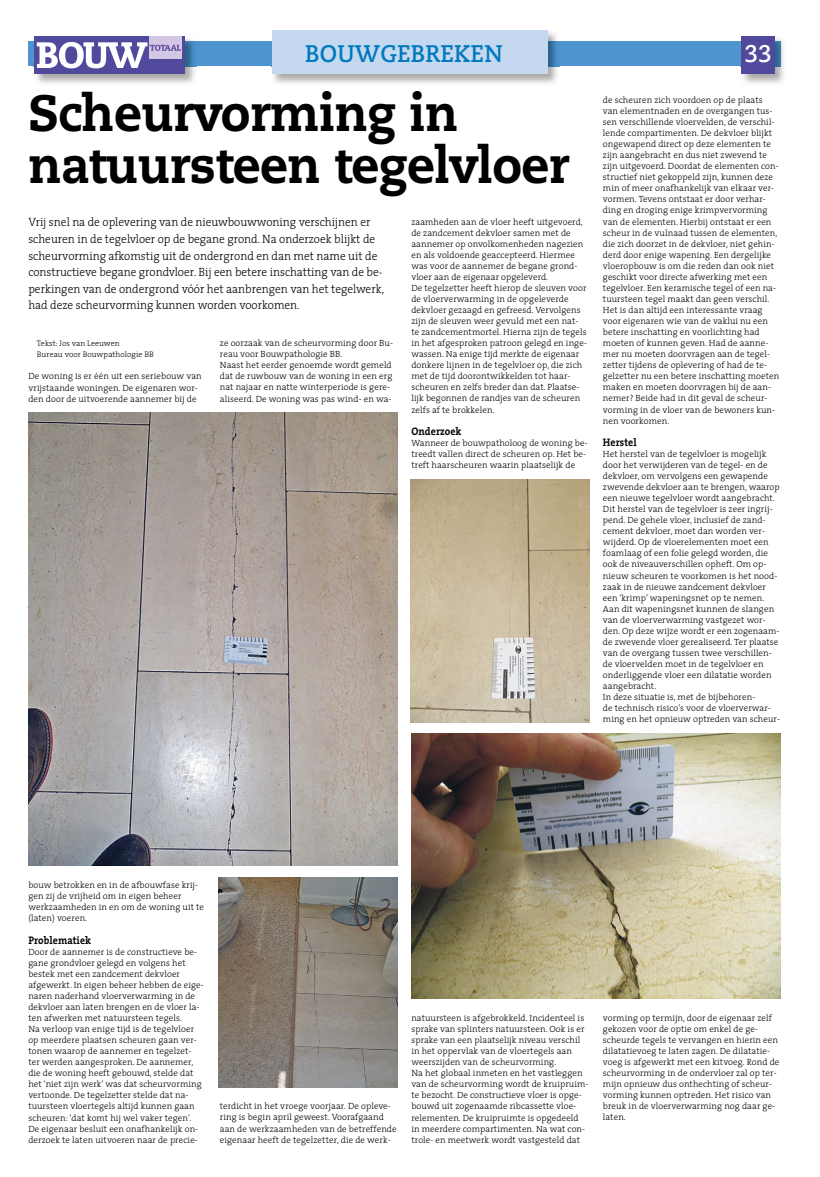
<style>
.page{position:relative;width:820px;height:1177px;background:#fff}
.page>*{position:absolute;margin:0;border:0;box-sizing:border-box;transform-origin:0 0}
.t1{font:800 51px/52px "Caecilia";letter-spacing:-.01em;color:#000;scale:.95 1}
.t2{font:700 24px "Caecilia";letter-spacing:.01em;color:#0079bf;scale:.95 1}
.t3{font:700 24px "Caecilia";color:#fff;scale:.95 1}
.t4{font:300 12px/16.6px "The Serif";color:#000;scale:.95 1}
.t5{font:700 11px "The Serif";letter-spacing:.01em;color:#000;scale:.9 1}
.t6{font:300 9px/11.1px "The Serif";letter-spacing:.01em;color:#000}
.t7{font:300 8px/11.1px "The Serif";letter-spacing:.01em;color:#000}
</style>
<div class="page">
<div style="left:28px;top:41px;width:752px;height:25px;background:#4e95d0"></div>
<img style="left:740px;top:36px;width:44px;height:48px">
<img style="left:740px;top:41px;width:40px;height:25px">
<div style="left:741px;top:36px;width:33px;height:38px;background:#50499c"></div>
<img style="left:33px;top:36px;width:164px;height:48px">
<img style="left:33px;top:41px;width:164px;height:25px">
<div style="left:34px;top:36px;width:150px;height:38px;background:#50499c"></div>
<div style="left:149px;top:36px;width:32px;height:23px;background:#d4c7e3"></div>
<svg style="left:37px;top:42px;width:144px;height:26px"></svg>
<img style="left:272px;top:30px;width:287px;height:54px">
<img style="left:547px;top:41px;width:12px;height:25px">
<div style="left:271px;top:31px;width:276px;height:43px;background:#c4d8ef"></div>
<img style="left:28px;top:412px;width:369px;height:453px">
<img style="left:219px;top:877px;width:178px;height:210px">
<img style="left:410px;top:479px;width:179px;height:243px">
<img style="left:411px;top:733px;width:368px;height:265px">
<h2 class="t2" style="left:305px;top:39px;width:209px">BOUWGEBREKEN</h2>
<h2 class="t3" style="left:744px;top:39px;width:30px">33</h2>
<h1 class="t1" style="left:28px;top:87px;width:571px">Scheurvorming in natuursteen tegelvloer</h1>
<p class="t4" style="left:28px;top:213px;width:376px">Vrij snel na de oplevering van de nieuwbouwwoning verschijnen er scheuren in de tegelvloer op de begane grond. Na onderzoek blijkt de scheurvorming afkomstig uit de ondergrond en dan met name uit de constructieve begane grondvloer. Bij een betere inschatting van de be&shy;perkingen van de ondergrond vóór het aanbrengen van het tegelwerk, had deze scheurvorming kunnen worden voorkomen.</p>
<p class="t7" style="left:37px;top:338px;width:118px">Tekst: Jos van Leeuwen<br>Bureau voor Bouwpathologie BB</p>
<p class="t6" style="left:28px;top:370px;width:175px">De woning is er één uit een seriebouw van vrijstaande woningen. De eigenaren wor&shy;den door de uitvoerende aannemer bij de</p>
<p class="t6" style="left:602px;top:94px;width:178px">de scheuren zich voordoen op de plaats van elementnaden en de overgangen tus&shy;sen verschillende vloervelden, de verschil&shy;lende compartimenten. De dekvloer blijkt ongewapend direct op deze elementen te zijn aangebracht en dus niet zwevend te zijn uitgevoerd. Doordat de elementen con&shy;structief niet gekoppeld zijn, kunnen deze min of meer onafhankelijk van elkaar ver&shy;vormen. Tevens ontstaat er door verhar&shy;ding en droging enige krimpvervorming van de elementen. Hierbij ontstaat er een scheur in de vulnaad tussen de elementen, die zich doorzet in de dekvloer, niet gehin&shy;derd door enige wapening. Een dergelijke vloeropbouw is om die reden dan ook niet geschikt voor directe afwerking met een tegelvloer. Een keramische tegel of een na&shy;tuursteen tegel maakt dan geen verschil.<br>Het is dan altijd een interessante vraag voor eigenaren wie van de vaklui nu een betere inschatting en voorlichting had moeten of kunnen geven. Had de aanne&shy;mer nu moeten doorvragen aan de tegel&shy;zetter tijdens de oplevering of had de te&shy;gelzetter nu een betere inschatting moeten maken en moeten doorvragen bij de aan&shy;nemer? Beide had in dit geval de scheur&shy;vorming in de vloer van de bewoners kun&shy;nen voorkomen.</p>
<p class="t5" style="left:602px;top:433px;width:39px">Herstel</p>
<p class="t6" style="left:602px;top:448px;width:178px">Het herstel van de tegelvloer is mogelijk door het verwijderen van de tegel- en de dekvloer, om vervolgens een gewapende zwevende dekvloer aan te brengen, waarop een nieuwe tegelvloer wordt aangebracht.<br>Dit herstel van de tegelvloer is zeer ingrij&shy;pend. De gehele vloer, inclusief de zand&shy;cement dekvloer, moet dan worden ver&shy;wijderd. Op de vloerelementen moet een foamlaag of een folie gelegd worden, die ook de niveauverschillen opheft. Om op&shy;nieuw scheuren te voorkomen is het nood&shy;zaak in de nieuwe zandcement dekvloer een ‘krimp’ wapeningsnet op te nemen.<br>Aan dit wapeningsnet kunnen de slangen van de vloerverwarming vastgezet wor&shy;den. Op deze wijze wordt er een zogenaam&shy;de zwevende vloer gerealiseerd. Ter plaatse van de overgang tussen twee verschillen&shy;de vloervelden moet in de tegelvloer en onderliggende vloer een dilatatie worden aangebracht.<br>In deze situatie is, met de bijbehoren-<br>de technisch risico’s voor de vloerverwar&shy;ming en het opnieuw optreden van scheur-</p>
<p class="t6" style="left:411px;top:216px;width:177px">zaamheden aan de vloer heeft uitgevoerd, de zandcement dekvloer samen met de aannemer op onvolkomenheden nagezien en als voldoende geaccepteerd. Hiermee was voor de aannemer de begane grond&shy;vloer aan de eigenaar opgeleverd.<br>De tegelzetter heeft hierop de sleuven voor de vloerverwarming in de opgeleverde dekvloer gezaagd en gefreesd. Vervolgens zijn de sleuven weer gevuld met een nat&shy;te zandcementmortel. Hierna zijn de tegels in het afgesproken patroon gelegd en inge&shy;wassen. Na enige tijd merkte de eigenaar donkere lijnen in de tegelvloer op, die zich met de tijd doorontwikkelden tot haar&shy;scheuren en zelfs breder dan dat. Plaatse&shy;lijk begonnen de randjes van de scheuren zelfs af te brokkelen.</p>
<p class="t5" style="left:411px;top:422px;width:57px">Onderzoek</p>
<p class="t6" style="left:411px;top:437px;width:178px">Wanneer de bouwpatholoog de woning be&shy;treedt vallen direct de scheuren op. Het be&shy;treft haarscheuren waarin plaatselijk de</p>
<p class="t6" style="left:220px;top:337px;width:175px">ze oorzaak van de scheurvorming door Bu&shy;reau voor Bouwpathologie BB.<br>Naast het eerder genoemde wordt gemeld dat de ruwbouw van de woning in een erg nat najaar en natte winterperiode is gere&shy;aliseerd. De woning was pas wind- en wa-</p>
<p class="t6" style="left:28px;top:879px;width:177px">bouw betrokken en in de afbouwfase krij&shy;gen zij de vrijheid om in eigen beheer werkzaamheden in en om de woning uit te (laten) voeren.</p>
<p class="t5" style="left:28px;top:930px;width:71px">Problematiek</p>
<p class="t6" style="left:28px;top:945px;width:177px">Door de aannemer is de constructieve be&shy;gane grondvloer gelegd en volgens het bestek met een zandcement dekvloer afgewerkt. In eigen beheer hebben de eige&shy;naren naderhand vloerverwarming in de dekvloer aan laten brengen en de vloer la&shy;ten afwerken met natuursteen tegels.<br>Na verloop van enige tijd is de tegelvloer op meerdere plaatsen scheuren gaan ver&shy;tonen waarop de aannemer en tegelzet&shy;ter werden aangesproken. De aannemer, die de woning heeft gebouwd, stelde dat het ‘niet zijn werk’ was dat scheurvorming vertoonde. De tegelzetter stelde dat na&shy;tuursteen vloertegels altijd kunnen gaan scheuren: ‘dat komt hij wel vaker tegen’.<br>De eigenaar besluit een onafhankelijk on&shy;derzoek te laten uitvoeren naar de precie-</p>
<p class="t6" style="left:220px;top:1100px;width:178px">terdicht in het vroege voorjaar. De opleve&shy;ring is begin april geweest. Voorafgaand aan de werkzaamheden van de betreffende eigenaar heeft de tegelzetter, die de werk-</p>
<p class="t6" style="left:411px;top:1012px;width:178px">natuursteen is afgebrokkeld. Incidenteel is sprake van splinters natuursteen. Ook is er sprake van een plaatselijk niveau verschil in het oppervlak van de vloertegels aan weerszijden van de scheurvorming.<br>Na het globaal inmeten en het vastleggen van de scheurvorming wordt de kruipruim&shy;te bezocht. De constructieve vloer is opge&shy;bouwd uit zogenaamde ribcassette vloe&shy;relementen. De kruipruimte is opgedeeld in meerdere compartimenten. Na wat con&shy;trole- en meetwerk wordt vastgesteld dat</p>
<p class="t6" style="left:602px;top:1012px;width:178px">vorming op termijn, door de eigenaar zelf gekozen voor de optie om enkel de ge&shy;scheurde tegels te vervangen en hierin een dilatatievoeg te laten zagen. De dilatatie&shy;voeg is afgewerkt met een kitvoeg. Rond de scheurvorming in de ondervloer zal op ter&shy;mijn opnieuw dus onthechting of scheur&shy;vorming kunnen optreden. Het risico van breuk in de vloerverwarming nog daar ge&shy;laten.</p>
</div>
